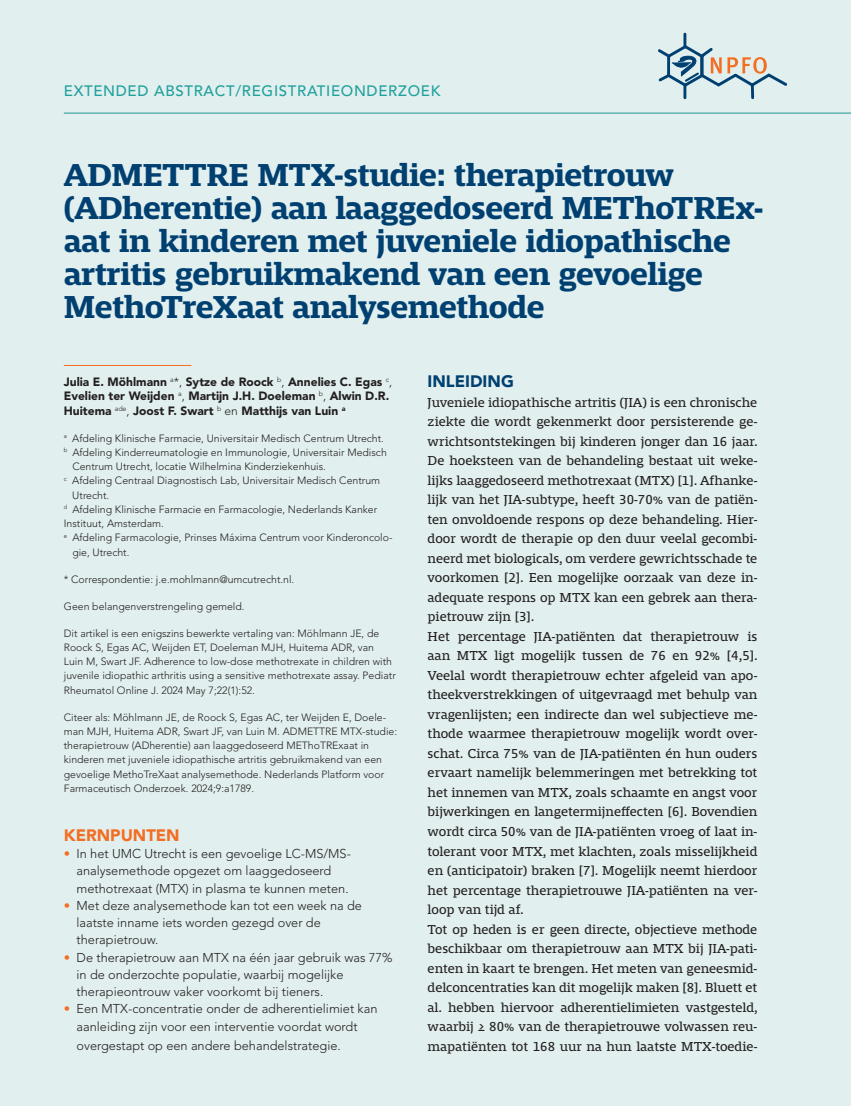
<style>
.page{position:relative;width:851px;height:1106px;background:#fff}
.page>*{position:absolute;margin:0;border:0;box-sizing:border-box;transform-origin:0 0}
.t1{font:700 33px/33px "Mislab Std";letter-spacing:-.01em;color:#004071}
.t2{font:900 16.5px "Avenir LT Std";color:#f36e21}
.t3{font:900 16.5px "Avenir LT Std";color:#004071}
.t4{font:500 15px "Avenir LT Std";letter-spacing:.045em;color:#20a19d}
.t5{font:13.5px/19.5px "Mislab Std";color:#231f20}
.t6{font:300 12.75px/17.2px "Avenir LT Std";color:#231f20}
.t7{font:900 12px/14.2px "Avenir LT Std";color:#231f20}
.t8{font:300 10.5px/14.2px "Avenir LT Std";color:#231f20}
.s1{font-weight:300}
.s2{color:#f36e21}
</style>
<div class="page">
<div style="left:0;top:0;width:850px;height:1106px;background:#e2efef"></div>
<svg style="left:658px;top:32px;width:130px;height:68px"></svg>
<hr style="left:64px;top:113px;width:786px;height:1px;background:#20a19d">
<hr style="left:64px;top:365px;width:127px;height:1px;background:#f36e21">
<p class="t4" style="left:64px;top:83px;width:378px">EXTENDED ABSTRACT/REGISTRATIEONDERZOEK</p>
<h1 class="t1" style="left:64px;top:159px;width:699px">ADMETTRE MTX-studie: therapietrouw (ADherentie) aan laaggedoseerd METhoTREx&shy;aat in kinderen met juveniele idiopathische artritis gebruikmakend van een gevoelige MethoTreXaat analysemethode</h1>
<p class="t7" style="left:64px;top:375px;width:330px">Julia E. Möhlmann <sup>a</sup><span class="s1">*,</span> Sytze de Roock <sup>b</sup><span class="s1">,</span> Annelies C. Egas <sup>c</sup><span class="s1">,<br></span>Evelien ter Weijden <sup>a</sup><span class="s1">,</span> Martijn J.H. Doeleman <sup>b</sup><span class="s1">,</span> Alwin D.R.<br>Huitema <sup>ade</sup><span class="s1">,</span> Joost F. Swart <sup>b</sup> <span class="s1">en</span> Matthijs van Luin <sup>a</sup></p>
<p class="t8" style="left:64px;top:431px;width:322px"><sup>a</sup> Afdeling Klinische Farmacie, Universitair Medisch Centrum Utrecht.</p>
<p class="t8" style="left:64px;top:445px;width:324px"><sup>b</sup> Afdeling Kinderreumatologie en Immunologie, Universitair Medisch</p>
<p class="t8" style="left:72px;top:459px;width:255px">Centrum Utrecht, locatie Wilhelmina Kinderziekenhuis.</p>
<p class="t8" style="left:64px;top:473px;width:318px"><sup>c</sup> Afdeling Centraal Diagnostisch Lab, Universitair Medisch Centrum</p>
<p class="t8" style="left:72px;top:488px;width:38px">Utrecht.</p>
<p class="t8" style="left:64px;top:502px;width:315px"><sup>d</sup> Afdeling Klinische Farmacie en Farmacologie, Nederlands Kanker</p>
<p class="t8" style="left:64px;top:516px;width:101px">Instituut, Amsterdam.</p>
<p class="t8" style="left:64px;top:530px;width:330px"><sup>e</sup> Afdeling Farmacologie, Prinses Máxima Centrum voor Kinderoncolo-</p>
<p class="t8" style="left:72px;top:545px;width:59px">gie, Utrecht.</p>
<p class="t8" style="left:64px;top:572px;width:232px">* Correspondentie: j.e.mohlmann@umcutrecht.nl.</p>
<p class="t8" style="left:64px;top:599px;width:182px">Geen belangenverstrengeling gemeld.</p>
<p class="t8" style="left:64px;top:626px;width:333px">Dit artikel is een enigszins bewerkte vertaling van: Möhlmann JE, de Roock S, Egas AC, Weijden ET, Doeleman MJH, Huitema ADR, van Luin M, Swart JF. Adherence to low-dose methotrexate in children with juvenile idiopathic arthritis using a sensitive methotrexate assay. Pediatr Rheumatol Online J. 2024 May 7;22(1):52.</p>
<p class="t8" style="left:64px;top:710px;width:335px">Citeer als: Möhlmann JE, de Roock S, Egas AC, ter Weijden E, Doele&shy;man MJH, Huitema ADR, Swart JF, van Luin M. ADMETTRE MTX-studie: therapietrouw (ADherentie) aan laaggedoseerd METhoTRExaat in kinderen met juveniele idiopathische artritis gebruikmakend van een gevoelige MethoTreXaat analysemethode. Nederlands Platform voor Farmaceutisch Onderzoek. 2024;9:a1789.</p>
<p class="t2" style="left:64px;top:825px;width:117px">KERNPUNTEN</p>
<p class="t6" style="left:77px;top:845px;width:276px;text-indent:-13px"><span class="s2">•</span> In het UMC Utrecht is een gevoelige LC-MS/MS&shy;analysemethode opgezet om laaggedoseerd methotrexaat (MTX) in plasma te kunnen meten.</p>
<p class="t6" style="left:77px;top:896px;width:287px;text-indent:-13px"><span class="s2">•</span> Met deze analysemethode kan tot een week na de laatste inname iets worden gezegd over de therapietrouw.</p>
<p class="t6" style="left:77px;top:948px;width:317px;text-indent:-13px"><span class="s2">•</span> De therapietrouw aan MTX na één jaar gebruik was 77% in de onderzochte populatie, waarbij mogelijke therapieontrouw vaker voorkomt bij tieners.</p>
<p class="t6" style="left:64px;top:1000px;width:315px;text-align:center"><span class="s2">•</span> Een MTX-concentratie onder de adherentielimiet kan aanleiding zijn voor een interventie voordat wordt</p>
<p class="t6" style="left:77px;top:1037px;width:266px">overgestapt op een andere behandelstrategie.</p>
<p class="t3" style="left:427px;top:372px;width:88px">INLEIDING</p>
<p class="t5" style="left:427px;top:393px;width:332px">Juveniele idiopathische artritis (JIA) is een chronische ziekte die wordt gekenmerkt door persisterende ge&shy;wrichtsontstekingen bij kinderen jonger dan 16 jaar.<br>De hoeksteen van de behandeling bestaat uit weke&shy;lijks laaggedoseerd methotrexaat (MTX) [1]. Afhanke&shy;lijk van het JIA-subtype, heeft 30-70% van de patiën&shy;ten onvoldoende respons op deze behandeling. Hier&shy;door wordt de therapie op den duur veelal gecombi&shy;neerd met biologicals, om verdere gewrichtsschade te voorkomen [2]. Een mogelijke oorzaak van deze in&shy;adequate respons op MTX kan een gebrek aan thera&shy;pietrouw zijn [3].<br>Het percentage JIA-patiënten dat therapietrouw is aan MTX ligt mogelijk tussen de 76 en 92% [4,5].<br>Veelal wordt therapietrouw echter afgeleid van apo&shy;theekverstrekkingen of uitgevraagd met behulp van vragenlijsten; een indirecte dan wel subjectieve me&shy;thode waarmee therapietrouw mogelijk wordt over&shy;schat. Circa 75% van de JIA-patiënten én hun ouders ervaart namelijk belemmeringen met betrekking tot het innemen van MTX, zoals schaamte en angst voor bijwerkingen en langetermijneffecten [6]. Bovendien wordt circa 50% van de JIA-patiënten vroeg of laat in&shy;tolerant voor MTX, met klachten, zoals misselijkheid en (anticipatoir) braken [7]. Mogelijk neemt hierdoor het percentage therapietrouwe JIA-patiënten na ver&shy;loop van tijd af.<br>Tot op heden is er geen directe, objectieve methode beschikbaar om therapietrouw aan MTX bij JIA-pati&shy;ënten in kaart te brengen. Het meten van geneesmid&shy;delconcentraties kan dit mogelijk maken [8]. Bluett et al. hebben hiervoor adherentielimieten vastgesteld, waarbij ≥ 80% van de therapietrouwe volwassen reu&shy;mapatiënten tot 168 uur na hun laatste MTX-toedie-</p>
</div>
